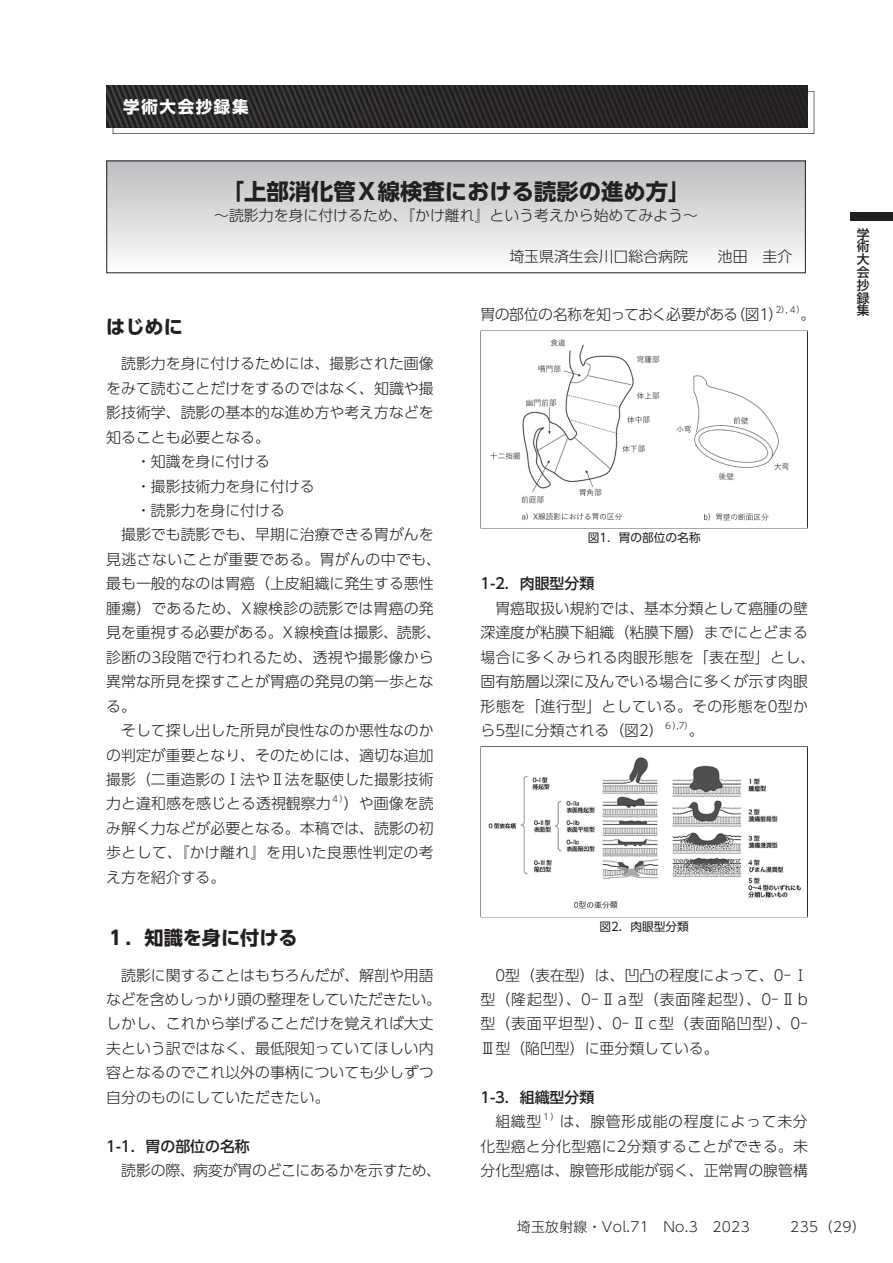
<style>
.page{position:relative;width:893px;height:1263px;background:#fff}
.page>*{position:absolute;margin:0;border:0;box-sizing:border-box;transform-origin:0 0}
.t1{font:700 22.35px "UD Shin Go Pr 6";color:#231f20}
.t2{font:700 19.2px "UD Shin Go Pr 6";color:#231f20}
.t3{font:700 16.5px "UD Shin Go Pr 6";letter-spacing:.1em;color:#fff}
.t4{font:300 14.85px/24.5px "UD Shin Go Pr 6";color:#231f20;text-align:justify}
.t5{font:500 14.85px "UD Shin Go Pr 6";color:#231f20}
.t6{font:300 14.85px "UD Shin Go Pr 6";letter-spacing:.025em;color:#231f20}
.t7{font:300 14.85px "UD Shin Go Pr 6";letter-spacing:.02em;color:#231f20}
.t8{font:300 14.85px "UD Shin Go Pr 6";letter-spacing:-.02em;color:#231f20}
.t9{font:300 14.85px "UD Shin Go Pr 6";letter-spacing:-.035em;color:#231f20}
.t10{font:300 13.8px "UD Shin Go Pr 6";letter-spacing:.025em;color:#231f20}
.t11{font:500 12.75px/12.8px "UD Shin Go Pr 6";color:#231f20;text-align:justify}
.t12{font:11.7px "UD Shin Go Pr 6";color:#231f20}
.t13{font:300 8.7px "UD Shin Go Pr 6";color:#231f20}
</style>
<div class="page">
<img style="left:106px;top:86px;width:7px;height:42px">
<svg style="left:113px;top:85px;width:701px;height:49px;background:#434041"></svg>
<div style="left:107px;top:161px;width:698px;height:112px;background:linear-gradient(to bottom,#bcbdc0,#fcfdfd)"></div>
<hr style="left:480px;top:331px;width:328px;height:1px;background:#231f20">
<hr style="left:480px;top:332px;width:2px;height:195px;background:#231f20">
<hr style="left:807px;top:332px;width:1px;height:195px;background:#231f20">
<hr style="left:480px;top:527px;width:328px;height:1px;background:#231f20">
<img style="left:490px;top:338px;width:299px;height:183px">
<hr style="left:480px;top:746px;width:328px;height:1px;background:#231f20">
<hr style="left:480px;top:747px;width:2px;height:169px;background:#231f20">
<hr style="left:807px;top:747px;width:1px;height:169px;background:#231f20">
<hr style="left:480px;top:916px;width:328px;height:1px;background:#231f20">
<img style="left:488px;top:757px;width:314px;height:152px">
<div style="left:850px;top:213px;width:43px;height:8px;background:#231f20"></div>
<p class="t3" style="left:123px;top:93px;width:127px">学術大会抄録集</p>
<h1 class="t1" style="left:222px;top:173px;width:470px">「上部消化管X線検査における読影の進め方」</h1>
<p class="t4" style="left:214px;top:203px;width:485px">〜読影力を身に付けるため、『かけ離れ』という考えから始めてみよう〜</p>
<p class="t4" style="left:509px;top:243px;width:284px">埼玉県済生会川口総合病院　　池田　圭介</p>
<p class="t2" style="left:106px;top:311px;width:78px">はじめに</p>
<p class="t4" style="left:121px;top:351px;width:314px">読影力を身に付けるためには、撮影された画像</p>
<p class="t4" style="left:106px;top:375px;width:329px">をみて読むことだけをするのではなく、知識や撮</p>
<p class="t4" style="left:106px;top:400px;width:329px">影技術学、読影の基本的な進め方や考え方などを</p>
<p class="t4" style="left:106px;top:424px;width:165px">知ることも必要となる。</p>
<p class="t4" style="left:136px;top:449px;width:135px">・知識を身に付ける</p>
<p class="t4" style="left:136px;top:473px;width:180px">・撮影技術力を身に付ける</p>
<p class="t4" style="left:136px;top:498px;width:150px">・読影力を身に付ける</p>
<p class="t4" style="left:121px;top:522px;width:314px">撮影でも読影でも、早期に治療できる胃がんを</p>
<p class="t6" style="left:106px;top:547px;width:336px">見逃さないことが重要である。胃がんの中でも、</p>
<p class="t4" style="left:106px;top:571px;width:329px">最も一般的なのは胃癌（上皮組織に発生する悪性</p>
<p class="t4" style="left:106px;top:595px;width:329px">腫瘍）であるため、X線検診の読影では胃癌の発</p>
<p class="t4" style="left:106px;top:620px;width:336px">見を重視する必要がある。X線検査は撮影、読影、</p>
<p class="t7" style="left:106px;top:645px;width:329px">診断の3段階で行われるため、透視や撮影像から</p>
<p class="t4" style="left:106px;top:669px;width:329px">異常な所見を探すことが胃癌の発見の第一歩とな</p>
<p class="t4" style="left:106px;top:693px;width:31px">る。</p>
<p class="t4" style="left:121px;top:718px;width:314px">そして探し出した所見が良性なのか悪性なのか</p>
<p class="t4" style="left:106px;top:742px;width:329px">の判定が重要となり、そのためには、適切な追加</p>
<p class="t4" style="left:106px;top:766px;width:329px">撮影（二重造影のⅠ法やⅡ法を駆使した撮影技術</p>
<p class="t4" style="left:106px;top:791px;width:226px">力と違和感を感じとる透視観察力</p>
<p class="t13" style="left:331px;top:792px;width:19px">４）</p>
<p class="t4" style="left:106px;top:791px;width:329px;text-indent:238px">）や画像を読み解く力などが必要となる。本稿では、読影の初歩として、『かけ離れ』を用いた良悪性判定の考え方を紹介する。</p>
<p class="t2" style="left:106px;top:922px;width:193px">１．知識を身に付ける</p>
<p class="t4" style="left:106px;top:962px;width:336px;text-align:left;text-indent:15px">読影に関することはもちろんだが、解剖や用語などを含めしっかり頭の整理をしていただきたい。しかし、これから挙げることだけを覚えれば大丈夫という訳ではなく、最低限知っていてほしい内容となるのでこれ以外の事柄についても少しずつ自分のものにしていただきたい。</p>
<p class="t5" style="left:106px;top:1134px;width:145px">1-1．胃の部位の名称</p>
<p class="t8" style="left:121px;top:1158px;width:321px">読影の際、病変が胃のどこにあるかを示すため、</p>
<p class="t9" style="left:480px;top:303px;width:305px">胃の部位の名称を知っておく必要がある（図1）</p>
<p class="t13" style="left:776px;top:303px;width:31px">2）,４）</p>
<p class="t4" style="left:801px;top:302px;width:16px">。</p>
<p class="t12" style="left:588px;top:528px;width:114px">図1．胃の部位の名称</p>
<p class="t5" style="left:480px;top:572px;width:115px">1-2．肉眼型分類</p>
<p class="t4" style="left:480px;top:595px;width:336px;text-align:left;text-indent:15px">胃癌取扱い規約では、基本分類として癌腫の壁深達度が粘膜下組織（粘膜下層）までにとどまる場合に多くみられる肉眼形態を「表在型」とし、固有筋層以深に及んでいる場合に多くが示す肉眼形態を「進行型」としている。その形態を0型から5型に分類される（図2）</p>
<p class="t13" style="left:664px;top:718px;width:31px">６）,7）</p>
<p class="t4" style="left:689px;top:718px;width:16px">。</p>
<p class="t12" style="left:599px;top:917px;width:91px">図2．肉眼型分類</p>
<p class="t4" style="left:480px;top:962px;width:329px;text-indent:15px">0型（表在型）は、凹凸の程度によって、0-Ⅰ型（隆起型）、0-Ⅱa型（表面隆起型）、0-Ⅱb型（表面平坦型）、0-Ⅱc型（表面陥凹型）、0- Ⅲ型（陥凹型）に亜分類している。</p>
<p class="t5" style="left:480px;top:1085px;width:115px">1-3．組織型分類</p>
<p class="t4" style="left:495px;top:1109px;width:48px">組織型</p>
<p class="t13" style="left:542px;top:1109px;width:19px">１）</p>
<p class="t4" style="left:480px;top:1109px;width:329px;text-indent:79px">は、腺管形成能の程度によって未分化型癌と分化型癌に2分類することができる。未分化型癌は、腺管形成能が弱く、正常胃の腺管構</p>
<p class="t11" style="left:857px;top:227px;width:14px">学術大会抄録集</p>
<p class="t10" style="left:517px;top:1215px;width:234px">埼玉放射線・Vol.71　No.3　2023</p>
<p class="t10" style="left:790px;top:1215px;width:77px">235（29）</p>
</div>
